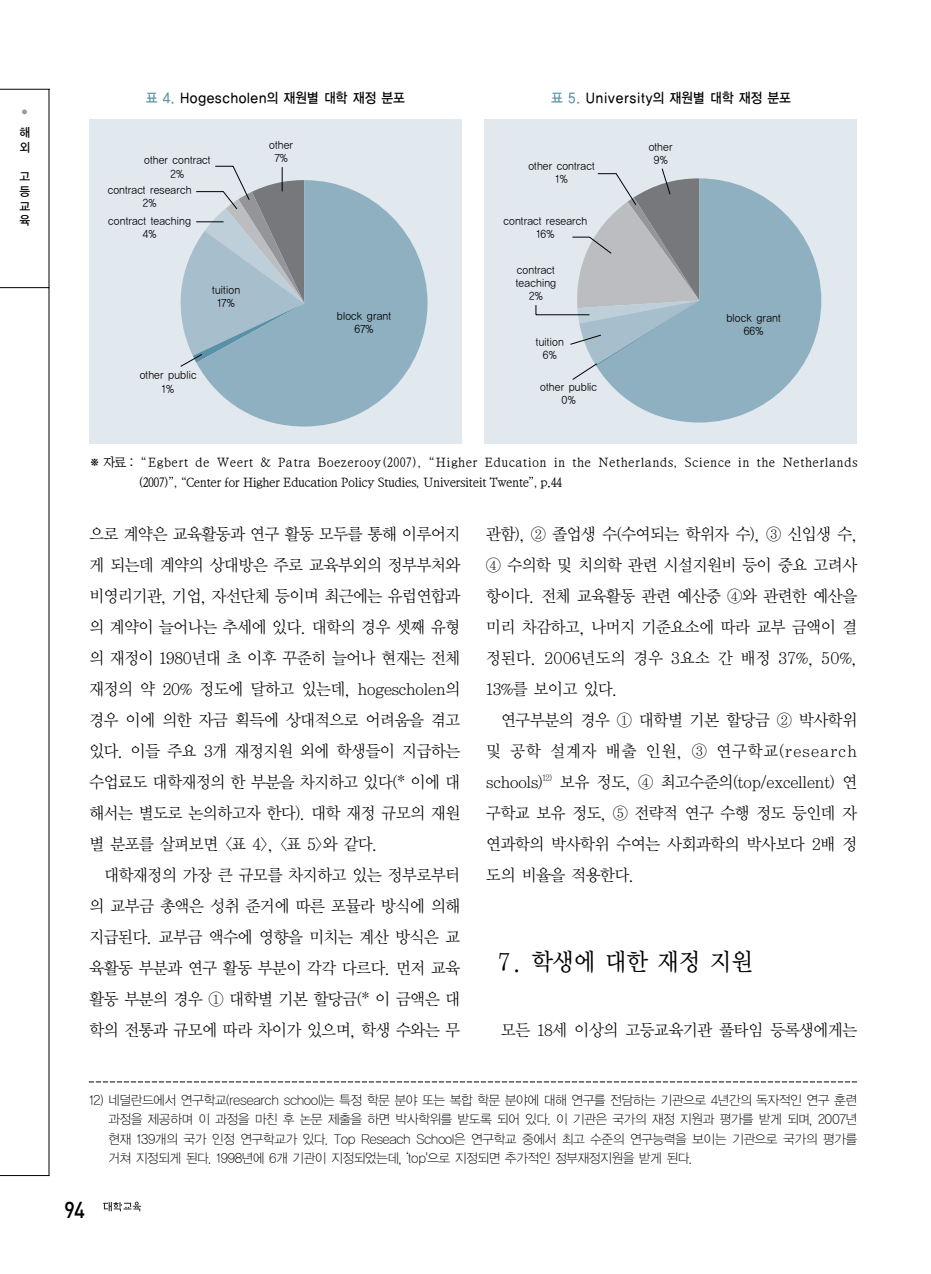
<style>
.page{position:relative;width:931px;height:1274px;background:#fff}
.page>*{position:absolute;margin:0;border:0;box-sizing:border-box;transform-origin:0 0}
.t1{font:24.5px "Y Mj O33";letter-spacing:-.075em;color:#000;scale:.94 1}
.t2{font:500 22.75px "DIN";color:#000;scale:.9 1}
.t3{font:16.62px/31px "Y Mj O12";letter-spacing:-.095em;color:#000;text-align:justify;scale:.96 1}
.t4{font:14px "YGO13";letter-spacing:-.02em;color:#000;scale:.9 1}
.t5{font:13.12px/19.2px "YGO11";letter-spacing:-.105em;color:#000;text-align:justify;scale:.96 1}
.t6{font:13.12px/20.1px "San Ns B";letter-spacing:.025em;color:#000}
.t7{font:12.25px/14.7px "YGO13";color:#000;scale:.94 1}
.t8{font:10.5px/13.1px "YGO12";letter-spacing:-.05em;color:#000;text-align:center;scale:.92 1}
.t9{font:7px "YGO13";color:#999}
.s1{color:#5992a7}
</style>
<div class="page">
<hr style="left:49px;top:89px;width:1px;height:1087px;background:#000">
<hr style="left:0;top:1175px;width:49px;height:1px;background:#000">
<hr style="left:0;top:89px;width:50px;height:1px;background:#000">
<hr style="left:0;top:287px;width:49px;height:1px;background:#000">
<svg style="left:103px;top:1202px;width:38px;height:9px"></svg>
<svg style="left:89px;top:1082px;width:768px;height:1px"></svg>
<div style="left:89px;top:119px;width:372px;height:324px;background:#e2e9ee"></div>
<svg style="left:199px;top:180px;width:229px;height:247px;fill:#8fb0c0"></svg>
<svg style="left:180px;top:165px;width:124px;height:202px"></svg>
<div style="left:485px;top:119px;width:372px;height:324px;background:#e2e9ee"></div>
<svg style="left:606px;top:178px;width:215px;height:245px;fill:#8fb0c0"></svg>
<svg style="left:535px;top:168px;width:164px;height:212px"></svg>
<p class="t9" style="left:21px;top:109px;width:8px">●</p>
<p class="t7" style="left:19px;top:126px;width:14px">해 외</p>
<p class="t7" style="left:19px;top:170px;width:14px;text-align:justify">고 등 교 육</p>
<p class="t4" style="left:145px;top:91px;width:290px"><span class="s1">표 4.</span> Hogescholen의 재원별 대학 재정 분포</p>
<p class="t8" style="left:144px;top:154px;width:74px">other contract<br>2%</p>
<p class="t8" style="left:107px;top:184px;width:93px">contract research<br>2%</p>
<p class="t8" style="left:108px;top:215px;width:92px">contract teaching<br>4%</p>
<p class="t8" style="left:212px;top:284px;width:33px">tuition<br>17%</p>
<p class="t8" style="left:139px;top:369px;width:64px">other public<br>1%</p>
<p class="t8" style="left:269px;top:139px;width:28px">other<br>7%</p>
<p class="t8" style="left:337px;top:310px;width:61px">block grant<br>67%</p>
<p class="t4" style="left:551px;top:91px;width:269px"><span class="s1">표 5.</span> University의 재원별 대학 재정 분포</p>
<p class="t8" style="left:528px;top:160px;width:74px">other contract<br>1%</p>
<p class="t8" style="left:503px;top:215px;width:93px">contract research<br>16%</p>
<p class="t8" style="left:515px;top:264px;width:46px">contract teaching<br>2%</p>
<p class="t8" style="left:536px;top:335px;width:33px">tuition<br>6%</p>
<p class="t8" style="left:540px;top:381px;width:64px">other public<br>0%</p>
<p class="t8" style="left:648px;top:141px;width:28px">other<br>9%</p>
<p class="t8" style="left:726px;top:311px;width:61px">block grant<br>66%</p>
<p class="t6" style="left:138px;top:453px;width:721px;text-indent:-49px">※ 자료 : “Egbert de Weert &amp; Patra Boezerooy(2007), “Higher Education in the Netherlands, Science in the Netherlands (2007)”, “Center for Higher Education Policy Studies, Universiteit Twente”, p.44</p>
<p class="t3" style="left:89px;top:520px;width:389px">으로 계약은 교육활동과 연구 활동 모두를 통해 이루어지 게 되는데 계약의 상대방은 주로 교육부외의 정부부처와 비영리기관, 기업, 자선단체 등이며 최근에는 유럽연합과 의 계약이 늘어나는 추세에 있다. 대학의 경우 셋째 유형 의 재정이 1980년대 초 이후 꾸준히 늘어나 현재는 전체 재정의 약 20% 정도에 달하고 있는데, hogescholen의 경우 이에 의한 자금 획득에 상대적으로 어려움을 겪고 있다. 이들 주요 3개 재정지원 외에 학생들이 지급하는 수업료도 대학재정의 한 부분을 차지하고 있다(* 이에 대 해서는 별도로 논의하고자 한다). 대학 재정 규모의 재원 별 분포를 살펴보면 &lt;표 4&gt;, &lt;표 5&gt;와 같다.</p>
<p class="t3" style="left:89px;top:860px;width:389px;text-indent:15px">대학재정의 가장 큰 규모를 차지하고 있는 정부로부터 의 교부금 총액은 성취 준거에 따른 포뮬라 방식에 의해 지급된다. 교부금 액수에 영향을 미치는 계산 방식은 교 육활동 부분과 연구 활동 부분이 각각 다르다. 먼저 교육 활동 부분의 경우 ① 대학별 기본 할당금(* 이 금액은 대 학의 전통과 규모에 따라 차이가 있으며, 학생 수와는 무</p>
<p class="t3" style="left:486px;top:520px;width:389px">관함), ② 졸업생 수(수여되는 학위자 수), ③ 신입생 수, ④ 수의학 및 치의학 관련 시설지원비 등이 중요 고려사 항이다. 전체 교육활동 관련 예산중 ④와 관련한 예산을 미리 차감하고, 나머지 기준요소에 따라 교부 금액이 결 정된다. 2006년도의 경우 3요소 간 배정 37%, 50%, 13%를 보이고 있다.</p>
<p class="t3" style="left:486px;top:705px;width:389px;text-indent:15px">연구부분의 경우 ① 대학별 기본 할당금 ② 박사학위 및 공학 설계자 배출 인원, ③ 연구학교(research schools)<sup>12)</sup> 보유 정도, ④ 최고수준의(top/excellent) 연 구학교 보유 정도, ⑤ 전략적 연구 수행 정도 등인데 자 연과학의 박사학위 수여는 사회과학의 박사보다 2배 정 도의 비율을 적용한다.</p>
<h1 class="t1" style="left:496px;top:951px;width:276px">7. 학생에 대한 재정 지원</h1>
<p class="t3" style="left:501px;top:1015px;width:374px">모든 18세 이상의 고등교육기관 풀타임 등록생에게는</p>
<p class="t5" style="left:108px;top:1091px;width:783px;text-indent:-19px">12) 네덜란드에서 연구학교(research school)는 특정 학문 분야 또는 복합 학문 분야에 대해 연구를 전담하는 기관으로 4년간의 독자적인 연구 훈련 과정을 제공하며 이 과정을 마친 후 논문 제출을 하면 박사학위를 받도록 되어 있다. 이 기관은 국가의 재정 지원과 평가를 받게 되며, 2007년 현재 139개의 국가 인정 연구학교가 있다. Top Reseach School은 연구학교 중에서 최고 수준의 연구능력을 보이는 기관으로 국가의 평가를 거쳐 지정되게 된다. 1998년에 6개 기관이 지정되었는데,‘top'으로 지정되면 추가적인 정부재정지원을 받게 된다.</p>
<h2 class="t2" style="left:64px;top:1202px;width:25px">94</h2>
</div>
